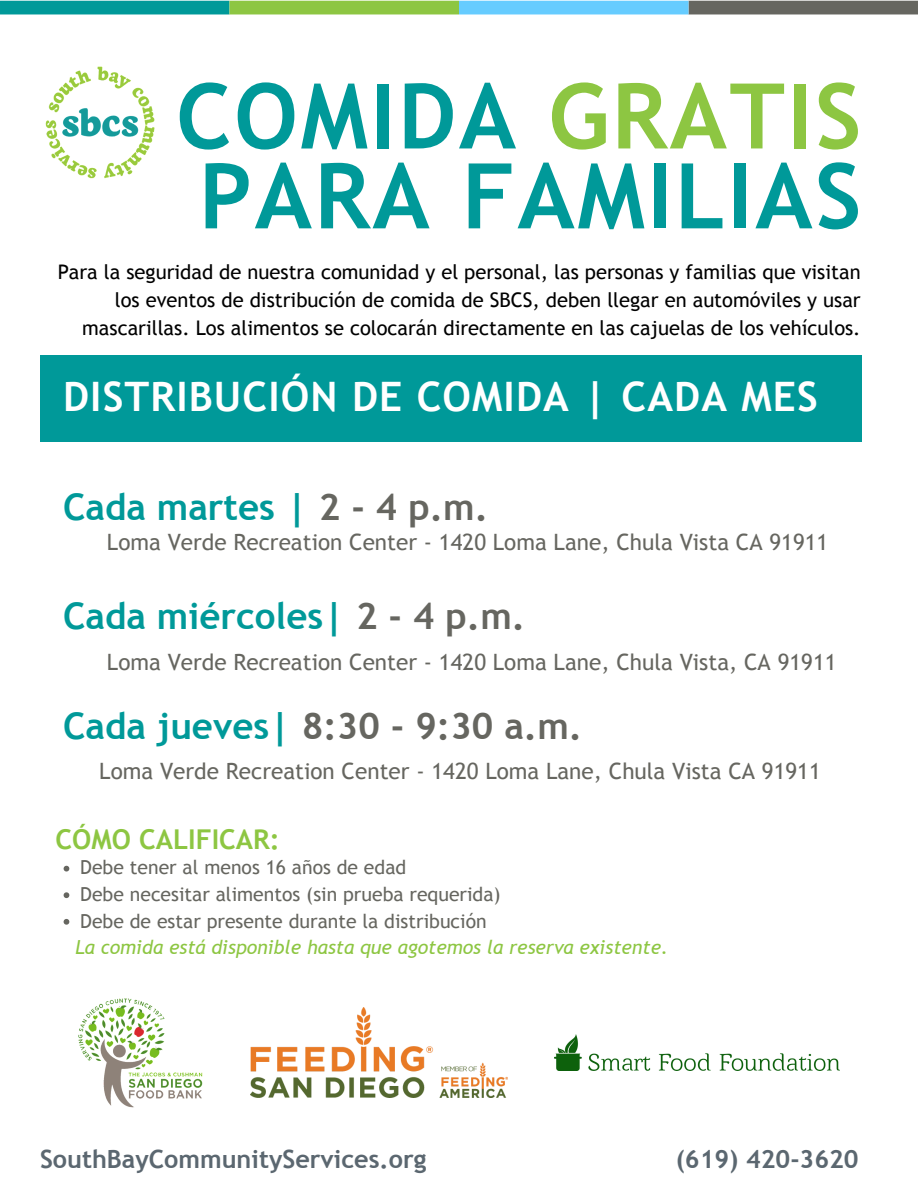
<style>
.page{position:relative;width:918px;height:1188px;background:#fff}
.page>*{position:absolute;margin:0;border:0;box-sizing:border-box;transform-origin:0 0}
.t1{font:700 90.75px/79.9px "Trebuchet MS";letter-spacing:.025em;color:#099}
.t2{font:700 40.65px "Trebuchet MS";letter-spacing:.025em;color:#fff}
.t3{font:700 36.75px "Trebuchet MS";color:#099}
.t4{font:700 36.75px "Trebuchet MS";color:#666660}
.t5{font:700 27.3px "Trebuchet MS";color:#8dc642}
.t6{font:700 25.2px "Trebuchet MS";color:#5b6770}
.t7{font:22.5px "Trebuchet MS";color:#666660}
.t8{font:20.1px/27.8px "Trebuchet MS";color:#000;text-align:right}
.t9{font:19.35px/26.5px "Trebuchet MS";color:#666660}
.t10{font:italic 19.35px "Trebuchet MS";color:#8dc642}
.s1{color:#8dc642}
.s2{color:#666660}
.s3{color:#099}
</style>
<div class="page">
<img style="left:45px;top:66px;width:110px;height:113px">
<div style="left:40px;top:355px;width:822px;height:86px;background:#099"></div>
<img style="left:251px;top:1007px;width:256px;height:90px">
<img style="left:555px;top:1035px;width:284px;height:36px">
<img style="left:78px;top:998px;width:125px;height:109px">
<svg style="left:64px;top:866px;width:5px;height:6px"></svg>
<svg style="left:64px;top:892px;width:5px;height:6px"></svg>
<svg style="left:64px;top:919px;width:5px;height:6px"></svg>
<svg style="left:0;top:1px;width:918px;height:13px;background:#56a48e"></svg>
<h1 class="t1" style="left:176px;top:76px;width:687px">COMIDA <span class="s1">GRATIS<br></span>PARA FAMILIAS</h1>
<p class="t8" style="left:58px;top:258px;width:805px">Para la seguridad de nuestra comunidad y el personal, las personas y familias que visitan los eventos de distribución de comida de SBCS, deben llegar en automóviles y usar mascarillas. Los alimentos se colocarán directamente en las cajuelas de los vehículos.</p>
<h2 class="t2" style="left:63px;top:373px;width:756px">DISTRIBUCIÓN DE COMIDA | CADA MES</h2>
<h3 class="t3" style="left:63px;top:486px;width:427px">Cada martes | <span class="s2">2 - 4 p.m.</span></h3>
<p class="t7" style="left:107px;top:529px;width:723px">Loma Verde Recreation Center - 1420 Loma Lane, Chula Vista CA 91911</p>
<h3 class="t3" style="left:63px;top:595px;width:464px">Cada miércoles| <span class="s2">2 - 4 p.m.</span></h3>
<p class="t7" style="left:107px;top:649px;width:731px">Loma Verde Recreation Center - 1420 Loma Lane, Chula Vista, CA 91911</p>
<h3 class="t4" style="left:63px;top:704px;width:521px"><span class="s3">Cada jueves|</span> 8:30 - 9:30 a.m.</h3>
<p class="t7" style="left:99px;top:758px;width:723px">Loma Verde Recreation Center - 1420 Loma Lane, Chula Vista CA 91911</p>
<h3 class="t5" style="left:55px;top:823px;width:226px">CÓMO CALIFICAR:</h3>
<p class="t9" style="left:80px;top:854px;width:422px">Debe tener al menos 16 años de edad<br>Debe necesitar alimentos (sin prueba requerida)<br>Debe de estar presente durante la distribución</p>
<p class="t10" style="left:75px;top:936px;width:595px">La comida está disponible hasta que agotemos la reserva existente.</p>
<p class="t6" style="left:40px;top:1144px;width:388px">SouthBayCommunityServices.org</p>
<p class="t6" style="left:676px;top:1144px;width:184px">(619) 420-3620</p>
</div>
